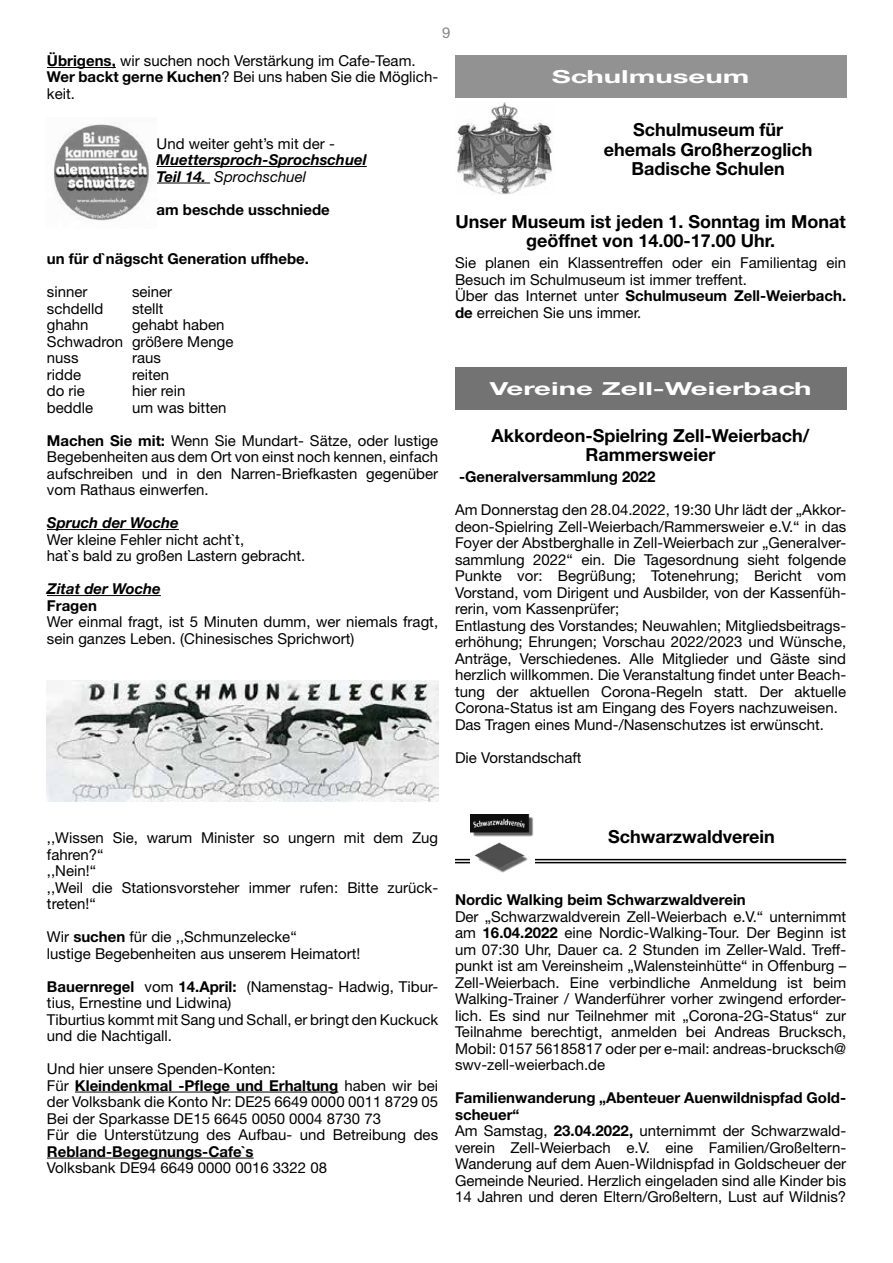
<style>
.page{position:relative;width:893px;height:1263px;background:#fff}
.page>*{position:absolute;margin:0;border:0;box-sizing:border-box;transform-origin:0 0}
.t1{font:700 18px/19.5px "Helvetica Neue LT Std";color:#000;text-align:center}
.t2{font:700 18px/19.5px "Helvetica Neue";color:#000;text-align:center}
.t3{font:700 18px "Helvetica Neue CE";color:#fff;scale:1.63 1}
.t4{font:15px/16.5px "Helvetica Neue LT Std";color:#000}
.t5{font:700 15px "Helvetica Neue LT Std";color:#000}
.t6{font:italic 700 15px/16.5px "Helvetica Neue LT Std";color:#000}
.t7{font:15px "Helvetica Neue LT Std";color:#878787}
.s1{font-weight:700}
.s2{font-weight:400}
</style>
<div class="page">
<hr style="left:47px;top:67px;width:69px;height:1px;background:#000">
<hr style="left:156px;top:166px;width:211px;height:1px;background:#000">
<hr style="left:156px;top:183px;width:54px;height:1px;background:#000">
<hr style="left:47px;top:529px;width:132px;height:1px;background:#000">
<hr style="left:47px;top:595px;width:114px;height:1px;background:#000">
<hr style="left:75px;top:1092px;width:263px;height:1px;background:#000">
<hr style="left:47px;top:1158px;width:207px;height:1px;background:#000">
<img style="left:52px;top:123px;width:98px;height:98px">
<img style="left:47px;top:681px;width:391px;height:120px">
<div style="left:455px;top:55px;width:391px;height:43px;background:#929292"></div>
<img style="left:457px;top:102px;width:95px;height:93px">
<div style="left:455px;top:367px;width:391px;height:42px;background:#737373"></div>
<hr style="left:455px;top:859px;width:391px;height:1px;background:#000">
<hr style="left:455px;top:862px;width:391px;height:1px;background:#000">
<img style="left:470px;top:814px;width:64px;height:59px">
<p class="t7" style="left:442px;top:24px;width:10px">9</p>
<p class="t4" style="left:47px;top:52px;width:393px"><span class="s1">Übrigens,</span> wir suchen noch Verstärkung im Cafe-Team.<br><span class="s1">Wer backt gerne Kuchen</span>? Bei uns haben Sie die Möglich&shy;keit.</p>
<p class="t4" style="left:156px;top:135px;width:180px">Und weiter geht’s mit der -</p>
<p class="t6" style="left:156px;top:151px;width:212px">Muettersproch-Sprochschuel<br>Teil 14. <span class="s2">Sprochschuel</span></p>
<p class="t5" style="left:156px;top:200px;width:175px">am beschde usschniede</p>
<p class="t5" style="left:47px;top:249px;width:263px">un für d`nägscht Generation uffhebe.</p>
<p class="t4" style="left:47px;top:283px;width:42px">sinner</p>
<p class="t4" style="left:132px;top:283px;width:42px">seiner</p>
<p class="t4" style="left:47px;top:300px;width:58px">schdelld</p>
<p class="t4" style="left:132px;top:300px;width:33px">stellt</p>
<p class="t4" style="left:47px;top:316px;width:43px">ghahn</p>
<p class="t4" style="left:47px;top:316px;width:188px;text-indent:85px">gehabt haben<br>Schwadron größere Menge nuss</p>
<p class="t4" style="left:132px;top:349px;width:30px">raus</p>
<p class="t4" style="left:47px;top:366px;width:36px">ridde</p>
<p class="t4" style="left:132px;top:366px;width:39px">reiten</p>
<p class="t4" style="left:47px;top:382px;width:40px">do rie</p>
<p class="t4" style="left:132px;top:382px;width:55px">hier rein</p>
<p class="t4" style="left:47px;top:399px;width:48px">beddle</p>
<p class="t4" style="left:132px;top:399px;width:96px">um was bitten</p>
<p class="t4" style="left:47px;top:432px;width:393px;text-align:justify"><span class="s1">Machen Sie mit:</span> Wenn Sie Mundart- Sätze, oder lustige Begebenheiten aus dem Ort von einst noch kennen, einfach aufschreiben und in den Narren-Briefkasten gegenüber vom Rathaus einwerfen.</p>
<p class="t6" style="left:47px;top:514px;width:133px">Spruch der Woche</p>
<p class="t4" style="left:47px;top:531px;width:260px">Wer kleine Fehler nicht acht`t,<br>hat`s bald zu großen Lastern gebracht.</p>
<p class="t6" style="left:47px;top:580px;width:115px">Zitat der Woche</p>
<p class="t5" style="left:47px;top:596px;width:52px">Fragen</p>
<p class="t4" style="left:47px;top:613px;width:393px">Wer einmal fragt, ist 5 Minuten dumm, wer niemals fragt, sein ganzes Leben. (Chinesisches Sprichwort)</p>
<p class="t3" style="left:552px;top:66px;width:123px">Schulmuseum</p>
<p class="t2" style="left:604px;top:120px;width:210px">Schulmuseum für ehemals Großherzoglich<br>Badische Schulen</p>
<p class="t1" style="left:455px;top:211px;width:392px">Unser Museum ist jeden 1. Sonntag im Monat geöffnet von 14.00-17.00 Uhr.</p>
<p class="t4" style="left:455px;top:254px;width:393px">Sie planen ein Klassentreffen oder ein Familientag ein Besuch im Schulmuseum ist immer treffent.<br>Über das Internet unter <span class="s1">Schulmuseum Zell-Weierbach. de</span> erreichen Sie uns immer.</p>
<p class="t3" style="left:490px;top:378px;width:199px">Vereine Zell-Weierbach</p>
<p class="t1" style="left:492px;top:425px;width:319px">Akkordeon-Spielring Zell-Weierbach/<br>Rammersweier</p>
<p class="t5" style="left:459px;top:468px;width:198px">-Generalversammlung 2022</p>
<p class="t4" style="left:455px;top:501px;width:393px">Am Donnerstag den 28.04.2022, 19:30 Uhr lädt der „Akkor&shy;deon-Spielring Zell-Weierbach/Rammersweier e.V.“ in das Foyer der Abstberghalle in Zell-Weierbach zur „Generalver&shy;sammlung 2022“ ein. Die Tagesordnung sieht folgende Punkte vor: Begrüßung; Totenehrung; Bericht vom Vorstand, vom Dirigent und Ausbilder, von der Kassenfüh&shy;rerin, vom Kassenprüfer;<br>Entlastung des Vorstandes; Neuwahlen; Mitgliedsbeitrags&shy;erhöhung; Ehrungen; Vorschau 2022/2023 und Wünsche, Anträge, Verschiedenes. Alle Mitglieder und Gäste sind herzlich willkommen. Die Veranstaltung findet unter Beach&shy;tung der aktuellen Corona-Regeln statt. Der aktuelle Corona-Status ist am Eingang des Foyers nachzuweisen.<br>Das Tragen eines Mund-/Nasenschutzes ist erwünscht.</p>
<p class="t4" style="left:455px;top:749px;width:128px">Die Vorstandschaft</p>
<p class="t4" style="left:47px;top:829px;width:393px">,,Wissen Sie, warum Minister so ungern mit dem Zug fahren?“<br>,,Nein!“<br>,,Weil die Stationsvorsteher immer rufen: Bitte zurück&shy;treten!“</p>
<p class="t4" style="left:47px;top:928px;width:315px">Wir <span class="s1">suchen</span> für die ,,Schmunzelecke“<br>lustige Begebenheiten aus unserem Heimatort!</p>
<p class="t4" style="left:47px;top:978px;width:393px"><span class="s1">Bauernregel</span> vom <span class="s1">14.April:</span> (Namenstag- Hadwig, Tibur&shy;tius, Ernestine und Lidwina)<br>Tiburtius kommt mit Sang und Schall, er bringt den Kuckuck und die Nachtigall.</p>
<p class="t4" style="left:47px;top:1060px;width:393px">Und hier unsere Spenden-Konten:<br>Für <span class="s1">Kleindenkmal -Pflege und Erhaltung</span> haben wir bei der Volksbank die Konto Nr: DE25 6649 0000 0011 8729 05<br>Bei der Sparkasse DE15 6645 0050 0004 8730 73<br>Für die Unterstützung des Aufbau- und Betreibung des</p>
<p class="t5" style="left:47px;top:1142px;width:208px">Rebland-Begegnungs-Cafe`s</p>
<p class="t4" style="left:47px;top:1159px;width:282px">Volksbank DE94 6649 0000 0016 3322 08</p>
<p class="t2" style="left:608px;top:826px;width:168px">Schwarzwaldverein</p>
<p class="t5" style="left:455px;top:891px;width:292px">Nordic Walking beim Schwarzwaldverein</p>
<p class="t4" style="left:455px;top:908px;width:393px;text-align:justify">Der „Schwarzwaldverein Zell-Weierbach e.V.“ unternimmt am <span class="s1">16.04.2022</span> eine Nordic-Walking-Tour. Der Beginn ist um 07:30 Uhr, Dauer ca. 2 Stunden im Zeller-Wald. Treff&shy;punkt ist am Vereinsheim „Walensteinhütte“ in Offenburg – Zell-Weierbach. Eine verbindliche Anmeldung ist beim Walking-Trainer / Wanderführer vorher zwingend erforder&shy;lich. Es sind nur Teilnehmer mit „Corona-2G-Status“ zur Teilnahme berechtigt, anmelden bei Andreas Brucksch, Mobil: 0157 56185817 oder per e-mail: andreas-brucksch@ swv-zell-weierbach.de</p>
<p class="t4" style="left:455px;top:1089px;width:393px"><span class="s1">Familienwanderung „Abenteuer Auenwildnispfad Gold&shy;scheuer“<br></span>Am Samstag, <span class="s1">23.04.2022,</span> unternimmt der Schwarzwald&shy;verein Zell-Weierbach e.V. eine Familien/Großeltern-Wanderung auf dem Auen-Wildnispfad in Goldscheuer der Gemeinde Neuried. Herzlich eingeladen sind alle Kinder bis 14 Jahren und deren Eltern/Großeltern, Lust auf Wildnis?</p>
</div>
